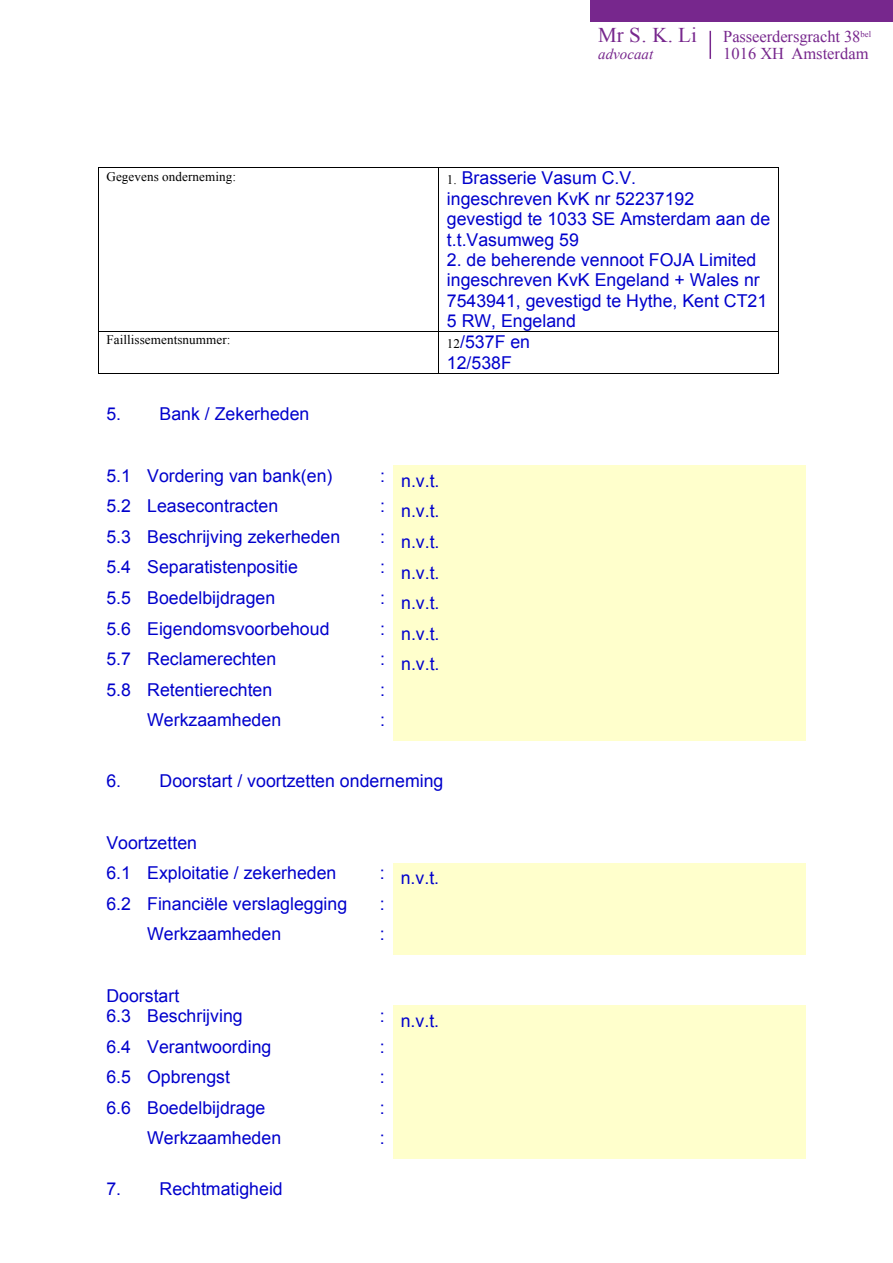
<style>
.page{position:relative;width:893px;height:1263px;background:#fff}
.page>*{position:absolute;margin:0;border:0;box-sizing:border-box;transform-origin:0 0}
.t1{font:21px "Times New Roman";color:#77278d}
.t2{font:17.7px/20.4px "Arial";color:#00c}
.t3{font:16.5px "Times New Roman";letter-spacing:-.005em;color:#77278d}
.t4{font:italic 15px "Times New Roman";color:#77278d}
.t5{font:13.05px "Times New Roman";letter-spacing:.005em;color:#000}
.s1{font-family:"Times New Roman";font-size:13.05px;color:#000}
</style>
<div class="page">
<hr style="left:709px;top:31px;width:2px;height:28px;background:#77278d">
<div style="left:590px;top:0;width:303px;height:21px;background:#77278d"></div>
<hr style="left:99px;top:167px;width:339px;height:1px;background:#000">
<hr style="left:439px;top:167px;width:339px;height:1px;background:#000">
<hr style="left:98px;top:168px;width:1px;height:163px;background:#000">
<hr style="left:438px;top:168px;width:1px;height:163px;background:#000">
<hr style="left:778px;top:168px;width:1px;height:163px;background:#000">
<hr style="left:99px;top:331px;width:339px;height:1px;background:#000">
<hr style="left:439px;top:331px;width:339px;height:1px;background:#000">
<hr style="left:98px;top:332px;width:1px;height:41px;background:#000">
<hr style="left:99px;top:373px;width:339px;height:1px;background:#000">
<hr style="left:438px;top:332px;width:1px;height:41px;background:#000">
<hr style="left:439px;top:373px;width:339px;height:1px;background:#000">
<hr style="left:778px;top:332px;width:1px;height:41px;background:#000">
<div style="left:393px;top:465px;width:412px;height:31px;background:#ffc"></div>
<div style="left:393px;top:496px;width:412px;height:30px;background:#ffc"></div>
<div style="left:393px;top:526px;width:412px;height:31px;background:#ffc"></div>
<div style="left:393px;top:557px;width:412px;height:31px;background:#ffc"></div>
<div style="left:393px;top:588px;width:412px;height:30px;background:#ffc"></div>
<div style="left:393px;top:618px;width:412px;height:31px;background:#ffc"></div>
<div style="left:393px;top:649px;width:412px;height:30px;background:#ffc"></div>
<div style="left:393px;top:679px;width:412px;height:31px;background:#ffc"></div>
<div style="left:393px;top:710px;width:412px;height:31px;background:#ffc"></div>
<div style="left:393px;top:863px;width:412px;height:30px;background:#ffc"></div>
<div style="left:393px;top:893px;width:412px;height:31px;background:#ffc"></div>
<div style="left:393px;top:924px;width:412px;height:31px;background:#ffc"></div>
<div style="left:393px;top:1005px;width:412px;height:31px;background:#ffc"></div>
<div style="left:393px;top:1036px;width:412px;height:31px;background:#ffc"></div>
<div style="left:393px;top:1067px;width:412px;height:30px;background:#ffc"></div>
<div style="left:393px;top:1097px;width:412px;height:31px;background:#ffc"></div>
<div style="left:393px;top:1128px;width:412px;height:31px;background:#ffc"></div>
<p class="t1" style="left:598px;top:21px;width:100px">Mr S. K. Li</p>
<p class="t3" style="left:723px;top:25px;width:149px">Passeerdersgracht 38<sup>bel</sup></p>
<p class="t4" style="left:598px;top:44px;width:56px">advocaat</p>
<p class="t3" style="left:723px;top:42px;width:147px">1016 XH Amsterdam</p>
<p class="t5" style="left:106px;top:167px;width:131px">Gegevens onderneming:</p>
<p class="t2" style="left:447px;top:168px;width:325px"><span class="s1">1.</span> Brasserie Vasum C.V.<br>ingeschreven KvK nr 52237192 gevestigd te 1033 SE Amsterdam aan de t.t.Vasumweg 59</p>
<p class="t2" style="left:447px;top:250px;width:322px">2. de beherende vennoot FOJA Limited ingeschreven KvK Engeland + Wales nr<br>7543941, gevestigd te Hythe, Kent CT21<br>5 RW, Engeland</p>
<p class="t5" style="left:106px;top:331px;width:126px">Faillissementsnummer:</p>
<p class="t2" style="left:447px;top:332px;width:85px"><span class="s1">12</span>/537F en<br>12/538F</p>
<p class="t2" style="left:106px;top:404px;width:205px">5. Bank / Zekerheden</p>
<p class="t2" style="left:106px;top:465px;width:228px">5.1 Vordering van bank(en)</p>
<p class="t2" style="left:380px;top:470px;width:61px">: n.v.t.</p>
<p class="t2" style="left:106px;top:496px;width:173px">5.2 Leasecontracten</p>
<p class="t2" style="left:380px;top:501px;width:61px">: n.v.t.</p>
<p class="t2" style="left:106px;top:526px;width:235px">5.3 Beschrijving zekerheden</p>
<p class="t2" style="left:380px;top:532px;width:61px">: n.v.t.</p>
<p class="t2" style="left:106px;top:557px;width:193px">5.4 Separatistenpositie</p>
<p class="t2" style="left:380px;top:562px;width:61px">: n.v.t.</p>
<p class="t2" style="left:106px;top:588px;width:170px">5.5 Boedelbijdragen</p>
<p class="t2" style="left:380px;top:593px;width:61px">: n.v.t.</p>
<p class="t2" style="left:106px;top:618px;width:225px">5.6 Eigendomsvoorbehoud</p>
<p class="t2" style="left:380px;top:623px;width:61px">: n.v.t.</p>
<p class="t2" style="left:106px;top:649px;width:171px">5.7 Reclamerechten</p>
<p class="t2" style="left:380px;top:654px;width:61px">: n.v.t.</p>
<p class="t2" style="left:106px;top:679px;width:167px">5.8 Retentierechten</p>
<p class="t2" style="left:380px;top:679px;width:6px">:</p>
<p class="t2" style="left:147px;top:710px;width:136px">Werkzaamheden</p>
<p class="t2" style="left:380px;top:710px;width:6px">:</p>
<p class="t2" style="left:106px;top:771px;width:339px">6. Doorstart / voortzetten onderneming</p>
<p class="t2" style="left:106px;top:827px;width:232px;line-height:30.5px">Voortzetten<br>6.1 Exploitatie / zekerheden</p>
<p class="t2" style="left:380px;top:868px;width:61px">: n.v.t.</p>
<p class="t2" style="left:106px;top:893px;width:242px">6.2 Financiële verslaglegging</p>
<p class="t2" style="left:380px;top:893px;width:6px">:</p>
<p class="t2" style="left:147px;top:924px;width:136px">Werkzaamheden</p>
<p class="t2" style="left:380px;top:924px;width:6px">:</p>
<p class="t2" style="left:106px;top:985px;width:138px">Doorstart<br>6.3 Beschrijving</p>
<p class="t2" style="left:380px;top:1011px;width:61px">: n.v.t.</p>
<p class="t2" style="left:106px;top:1036px;width:166px">6.4 Verantwoording</p>
<p class="t2" style="left:380px;top:1036px;width:6px">:</p>
<p class="t2" style="left:106px;top:1067px;width:125px">6.5 Opbrengst</p>
<p class="t2" style="left:380px;top:1067px;width:6px">:</p>
<p class="t2" style="left:106px;top:1097px;width:161px">6.6 Boedelbijdrage</p>
<p class="t2" style="left:380px;top:1097px;width:6px">:</p>
<p class="t2" style="left:147px;top:1128px;width:136px">Werkzaamheden</p>
<p class="t2" style="left:380px;top:1128px;width:6px">:</p>
<p class="t2" style="left:106px;top:1179px;width:178px">7. Rechtmatigheid</p>
</div>
